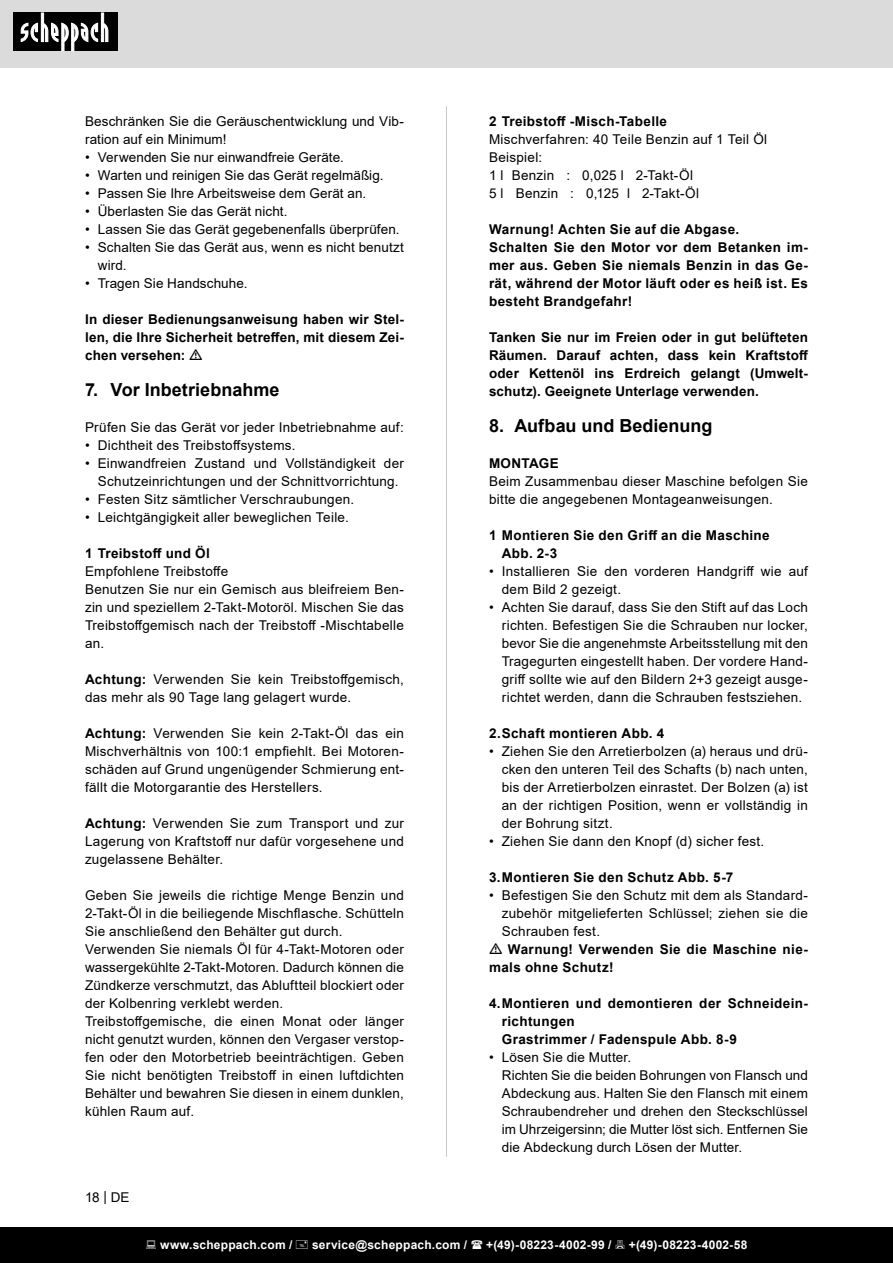
<style>
.page{position:relative;width:893px;height:1263px;background:#fff}
.page>*{position:absolute;margin:0;border:0;box-sizing:border-box;transform-origin:0 0}
.t1{font:700 18px "Arial";color:#000}
.t2{font:13.5px/18px "Arial";letter-spacing:.02em;color:#000;text-align:justify}
.t3{font:700 13.5px/18px "Arial";letter-spacing:.025em;color:#000;text-align:justify}
.t4{font:700 12px "Arial";letter-spacing:.02em;color:#fff}
.s1{font-weight:700}
</style>
<div class="page">
<div style="left:0;top:0;width:893px;height:67px;background:#dbdbdb"></div>
<div style="left:0;top:1227px;width:893px;height:36px;background:#000"></div>
<div style="left:13px;top:13px;width:105px;height:38px;background:#000"></div>
<svg style="left:21px;top:13px;width:87px;height:38px"></svg>
<hr style="left:446px;top:106px;width:1px;height:1051px;background:#c7c7c7">
<p class="t2" style="left:85px;top:112px;width:320px">Beschränken Sie die Geräuschentwicklung und Vib&shy;ration auf ein Minimum!</p>
<p class="t2" style="left:85px;top:148px;width:260px">• Verwenden Sie nur einwandfreie Geräte.</p>
<p class="t2" style="left:85px;top:166px;width:300px">• Warten und reinigen Sie das Gerät regelmäßig.</p>
<p class="t2" style="left:85px;top:184px;width:283px">• Passen Sie Ihre Arbeitsweise dem Gerät an.</p>
<p class="t2" style="left:85px;top:202px;width:204px">• Überlasten Sie das Gerät nicht.</p>
<p class="t2" style="left:85px;top:220px;width:316px">• Lassen Sie das Gerät gegebenenfalls überprüfen.</p>
<p class="t2" style="left:98px;top:238px;width:308px;text-indent:-13px">• Schalten Sie das Gerät aus, wenn es nicht benutzt wird.</p>
<p class="t2" style="left:85px;top:274px;width:164px">• Tragen Sie Handschuhe.</p>
<p class="t3" style="left:85px;top:310px;width:320px">In dieser Bedienungsanweisung haben wir Stel&shy;len, die Ihre Sicherheit betreffen, mit diesem Zei&shy;chen versehen:</p>
<p class="t1" style="left:85px;top:377px;width:196px">7. Vor Inbetriebnahme</p>
<p class="t2" style="left:85px;top:418px;width:320px">Prüfen Sie das Gerät vor jeder Inbetriebnahme auf:</p>
<p class="t2" style="left:85px;top:436px;width:212px">• Dichtheit des Treibstoffsystems.</p>
<p class="t2" style="left:85px;top:454px;width:320px;text-align:center">• Einwandfreien Zustand und Vollständigkeit der<br>Schutzeinrichtungen und der Schnittvorrichtung.</p>
<p class="t2" style="left:85px;top:490px;width:271px">• Festen Sitz sämtlicher Verschraubungen.</p>
<p class="t2" style="left:85px;top:508px;width:265px">• Leichtgängigkeit aller beweglichen Teile.</p>
<p class="t3" style="left:85px;top:544px;width:126px">1 Treibstoff und Öl</p>
<p class="t2" style="left:85px;top:562px;width:145px">Empfohlene Treibstoffe</p>
<p class="t2" style="left:85px;top:580px;width:320px">Benutzen Sie nur ein Gemisch aus bleifreiem Ben&shy;zin und speziellem 2-Takt-Motoröl. Mischen Sie das Treibstoffgemisch nach der Treibstoff -Mischtabelle an.</p>
<p class="t2" style="left:85px;top:670px;width:320px"><span class="s1">Achtung:</span> Verwenden Sie kein Treibstoffgemisch, das mehr als 90 Tage lang gelagert wurde.</p>
<p class="t2" style="left:85px;top:724px;width:320px"><span class="s1">Achtung:</span> Verwenden Sie kein 2-Takt-Öl das ein Mischverhältnis von 100:1 empfiehlt. Bei Motoren&shy;schäden auf Grund ungenügender Schmierung ent&shy;fällt die Motorgarantie des Herstellers.</p>
<p class="t2" style="left:85px;top:814px;width:320px"><span class="s1">Achtung:</span> Verwenden Sie zum Transport und zur Lagerung von Kraftstoff nur dafür vorgesehene und zugelassene Behälter.</p>
<p class="t2" style="left:85px;top:886px;width:320px">Geben Sie jeweils die richtige Menge Benzin und 2-Takt-Öl in die beiliegende Mischflasche. Schütteln Sie anschließend den Behälter gut durch.</p>
<p class="t2" style="left:85px;top:940px;width:320px">Verwenden Sie niemals Öl für 4-Takt-Motoren oder wassergekühlte 2-Takt-Motoren. Dadurch können die Zündkerze verschmutzt, das Abluftteil blockiert oder der Kolbenring verklebt werden.</p>
<p class="t2" style="left:85px;top:1012px;width:320px">Treibstoffgemische, die einen Monat oder länger nicht genutzt wurden, können den Vergaser verstop&shy;fen oder den Motorbetrieb beeinträchtigen. Geben Sie nicht benötigten Treibstoff in einen luftdichten Behälter und bewahren Sie diesen in einem dunklen, kühlen Raum auf.</p>
<p class="t2" style="left:85px;top:1188px;width:46px">18 | DE</p>
<p class="t3" style="left:489px;top:112px;width:180px">2 Treibstoff -Misch-Tabelle</p>
<p class="t2" style="left:489px;top:130px;width:280px">Mischverfahren: 40 Teile Benzin auf 1 Teil Öl</p>
<p class="t2" style="left:489px;top:148px;width:55px">Beispiel:</p>
<p class="t2" style="left:489px;top:166px;width:206px">1 l Benzin : 0,025 l 2-Takt-Öl</p>
<p class="t2" style="left:489px;top:184px;width:212px">5 l Benzin : 0,125 l 2-Takt-Öl</p>
<p class="t3" style="left:489px;top:220px;width:252px">Warnung! Achten Sie auf die Abgase.</p>
<p class="t3" style="left:489px;top:238px;width:320px">Schalten Sie den Motor vor dem Betanken im&shy;mer aus. Geben Sie niemals Benzin in das Ge&shy;rät, während der Motor läuft oder es heiß ist. Es besteht Brandgefahr!</p>
<p class="t3" style="left:489px;top:328px;width:321px">Tanken Sie nur im Freien oder in gut belüfteten Räumen. Darauf achten, dass kein Kraftstoff oder Kettenöl ins Erdreich gelangt (Umwelt&shy;schutz). Geeignete Unterlage verwenden.</p>
<p class="t1" style="left:489px;top:413px;width:225px">8. Aufbau und Bedienung</p>
<p class="t3" style="left:489px;top:454px;width:71px">MONTAGE</p>
<p class="t2" style="left:489px;top:472px;width:320px">Beim Zusammenbau dieser Maschine befolgen Sie bitte die angegebenen Montageanweisungen.</p>
<p class="t3" style="left:502px;top:526px;width:269px;text-indent:-13px">1 Montieren Sie den Griff an die Maschine<br>Abb. 2-3</p>
<p class="t2" style="left:502px;top:562px;width:308px;text-indent:-13px">• Installieren Sie den vorderen Handgriff wie auf dem Bild 2 gezeigt.</p>
<p class="t2" style="left:502px;top:598px;width:308px;text-indent:-13px">• Achten Sie darauf, dass Sie den Stift auf das Loch richten. Befestigen Sie die Schrauben nur locker, bevor Sie die angenehmste Arbeitsstellung mit den Tragegurten eingestellt haben. Der vordere Hand&shy;griff sollte wie auf den Bildern 2+3 gezeigt ausge&shy;richtet werden, dann die Schrauben festsziehen.</p>
<p class="t3" style="left:489px;top:724px;width:177px">2.Schaft montieren Abb. 4</p>
<p class="t2" style="left:502px;top:742px;width:308px;text-indent:-13px">• Ziehen Sie den Arretierbolzen (a) heraus und drü&shy;cken den unteren Teil des Schafts (b) nach unten, bis der Arretierbolzen einrastet. Der Bolzen (a) ist an der richtigen Position, wenn er vollständig in der Bohrung sitzt.</p>
<p class="t2" style="left:489px;top:832px;width:277px">• Ziehen Sie dann den Knopf (d) sicher fest.</p>
<p class="t3" style="left:489px;top:868px;width:246px">3.Montieren Sie den Schutz Abb. 5-7</p>
<p class="t2" style="left:502px;top:886px;width:308px;text-indent:-13px">• Befestigen Sie den Schutz mit dem als Standard&shy;zubehör mitgelieferten Schlüssel; ziehen sie die Schrauben fest.</p>
<p class="t3" style="left:489px;top:940px;width:320px;text-indent:19px">Warnung! Verwenden Sie die Maschine nie&shy;mals ohne Schutz!</p>
<p class="t3" style="left:502px;top:994px;width:308px;text-indent:-13px">4.Montieren und demontieren der Schneidein&shy;richtungen</p>
<p class="t3" style="left:502px;top:1030px;width:237px">Grastrimmer / Fadenspule Abb. 8-9</p>
<p class="t2" style="left:489px;top:1048px;width:144px">• Lösen Sie die Mutter.</p>
<p class="t2" style="left:502px;top:1066px;width:308px">Richten Sie die beiden Bohrungen von Flansch und Abdeckung aus. Halten Sie den Flansch mit einem Schraubendreher und drehen den Steckschlüssel im Uhrzeigersinn; die Mutter löst sich. Entfernen Sie die Abdeckung durch Lösen der Mutter.</p>
<p class="t4" style="left:160px;top:1236px;width:134px">www.scheppach.com /</p>
<p class="t4" style="left:312px;top:1236px;width:157px">service@scheppach.com /</p>
<p class="t4" style="left:486px;top:1236px;width:127px">+(49)-08223-4002-99 /</p>
<p class="t4" style="left:629px;top:1236px;width:120px">+(49)-08223-4002-58</p>
</div>
